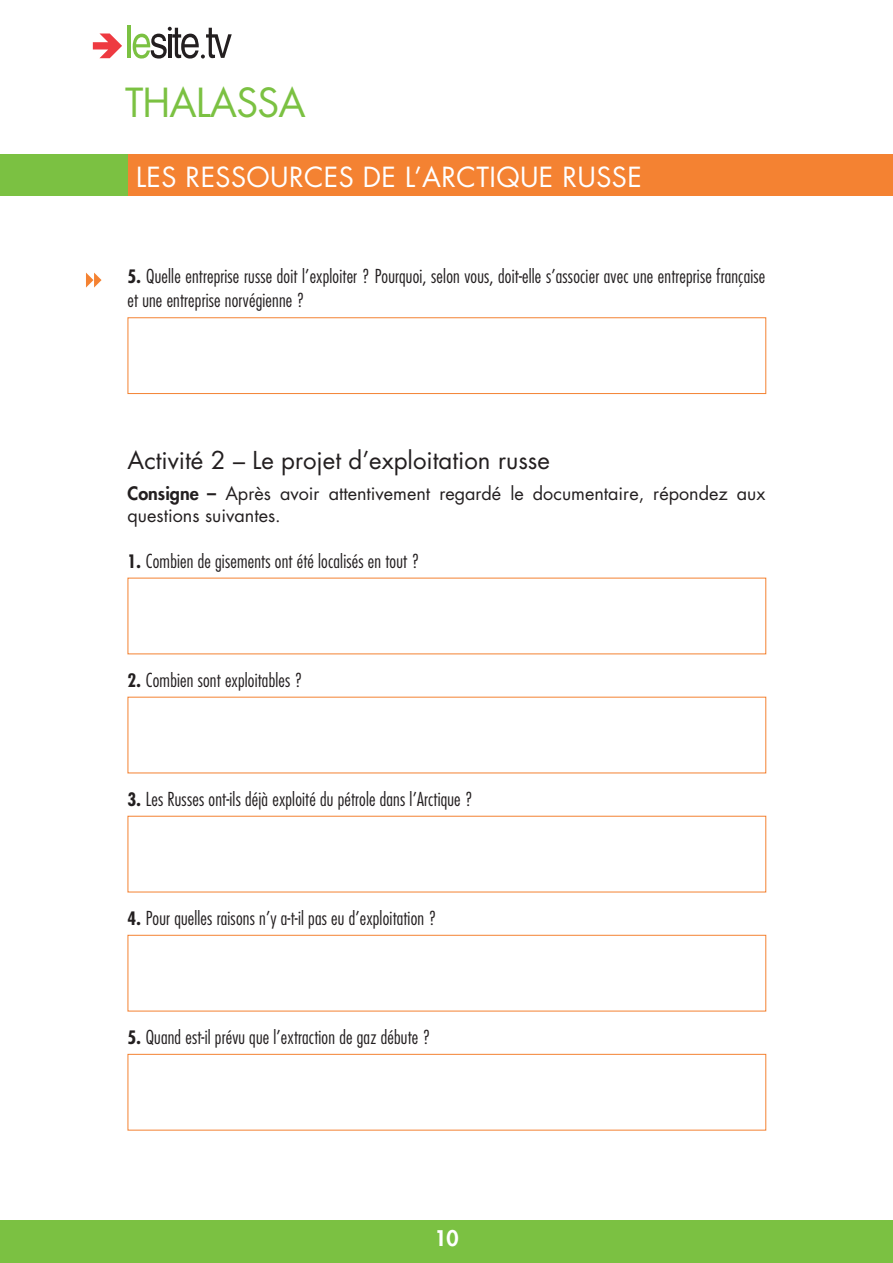
<style>
.page{position:relative;width:893px;height:1263px;background:#fff}
.page>*{position:absolute;margin:0;border:0;box-sizing:border-box;transform-origin:0 0}
.t1{font:39px "Futura Std";letter-spacing:-.02em;color:#7bc142}
.t2{font:27px "Futura Std";letter-spacing:.015em;color:#fff}
.t3{font:24px "Futura Std";color:#231f20}
.t4{font:800 21px "Futura Std";color:#fff}
.t5{font:300 condensed 18.75px/24px "Futura Std";letter-spacing:.01em;color:#231f20}
.t6{font:18px/22.5px "Futura Std";color:#231f20}
.s1{font-weight:700;font-size:18px}
.s2{font-weight:800}
</style>
<div class="page">
<div style="left:0;top:1220px;width:893px;height:43px;background:#7bc142"></div>
<div style="left:128px;top:153px;width:765px;height:43px;background:#f48232"></div>
<div style="left:0;top:153px;width:128px;height:43px;background:#7bc142"></div>
<svg style="left:93px;top:33px;width:29px;height:25px"></svg>
<hr style="left:128px;top:26px;width:3px;height:32px;background:#7bc142">
<svg style="left:133px;top:27px;width:99px;height:32px"></svg>
<div style="left:128px;top:317px;width:638px;height:77px;border:1px solid #f48232"></div>
<div style="left:128px;top:816px;width:638px;height:76px;border:1px solid #f48232"></div>
<div style="left:128px;top:935px;width:638px;height:76px;border:1px solid #f48232"></div>
<div style="left:128px;top:1054px;width:638px;height:76px;border:1px solid #f48232"></div>
<svg style="left:86px;top:273px;width:16px;height:15px"></svg>
<h1 class="t1" style="left:125px;top:78px;width:177px">Thalassa</h1>
<h2 class="t2" style="left:136px;top:160px;width:507px">Les ressources de l’Arctique russe</h2>
<p class="t5" style="left:128px;top:264px;width:639px"><span class="s1">5.</span> Quelle entreprise russe doit l’exploiter ? Pourquoi, selon vous, doit-elle s’associer avec une entreprise française et une entreprise norvégienne ?</p>
<p class="t3" style="left:128px;top:445px;width:424px">Activité 2 – Le projet d’exploitation russe</p>
<p class="t6" style="left:128px;top:482px;width:639px"><span class="s2">Consigne –</span> Après avoir attentivement regardé le documentaire, répondez aux questions suivantes.</p>
<p class="t5" style="left:128px;top:549px;width:294px"><span class="s1">1.</span> Combien de gisements ont été localisés en tout ?</p>
<p class="t5" style="left:128px;top:668px;width:177px"><span class="s1">2.</span> Combien sont exploitables ?</p>
<p class="t5" style="left:128px;top:787px;width:347px"><span class="s1">3.</span> Les Russes ont-ils déjà exploité du pétrole dans l’Arctique ?</p>
<p class="t5" style="left:128px;top:906px;width:311px"><span class="s1">4.</span> Pour quelles raisons n’y a-t-il pas eu d’exploitation ?</p>
<p class="t5" style="left:128px;top:1025px;width:305px"><span class="s1">5.</span> Quand est-il prévu que l’extraction de gaz débute ?</p>
<p class="t4" style="left:434px;top:1225px;width:26px">10</p>
</div>
